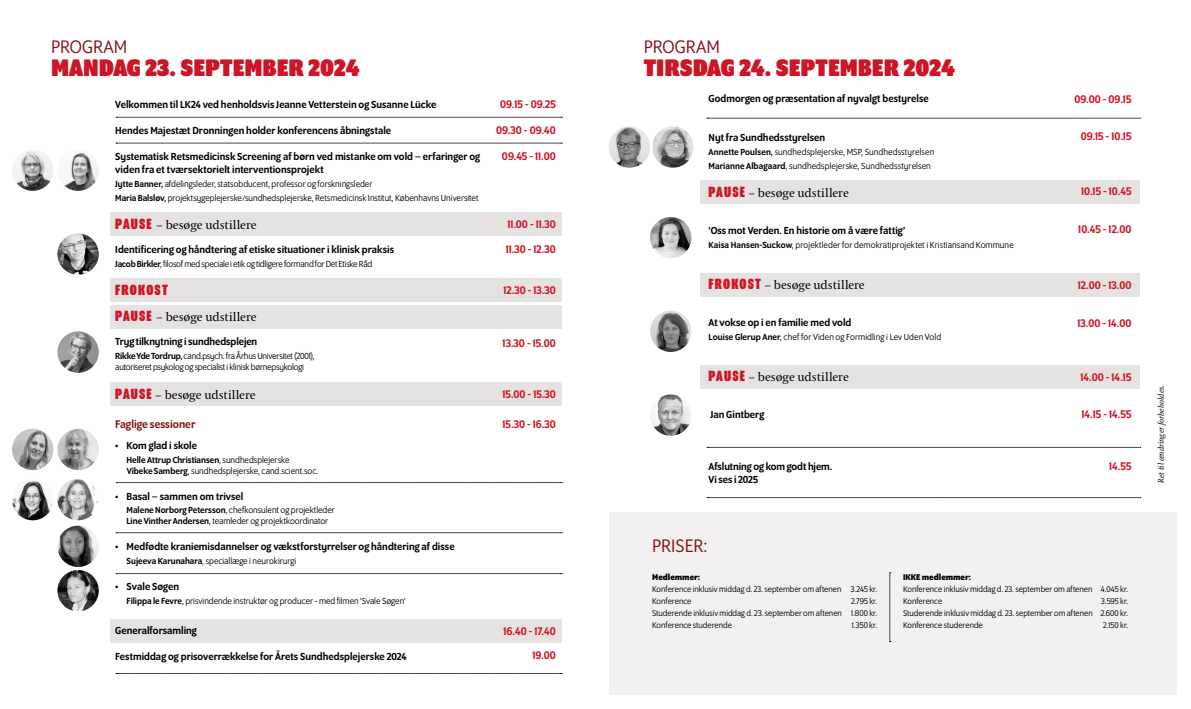
<style>
.page{position:relative;width:1191px;height:709px;background:#fff}
.page>*{position:absolute;margin:0;border:0;box-sizing:border-box;transform-origin:0 0}
.t1{font:900 25.8px "Program OT";color:#ce1526}
.t2{font:19.6px "Program OT";color:#881314}
.t3{font:900 16px "Program Nar OT";letter-spacing:.075em;color:#ce1526}
.t4{font:500 12px/26px "Program OT";color:#ce1526;text-align:center}
.t5{font:12px "Coranto 2";letter-spacing:-.005em;color:#000}
.t6{font:500 12px "Program OT";color:#881314}
.t7{font:500 11px/13px "Program OT";letter-spacing:.005em;color:#000}
.t8{font:9.5px/14px "Program OT";color:#000}
.t9{font:9.5px/11px "Program OT";letter-spacing:-.02em;color:#000}
.t10{font:9.5px "Program OT";letter-spacing:-.025em;color:#000}
.t11{font:9px/12px "Program OT";color:#000}
.t12{font:700 9px "Program OT";color:#000}
.t13{font:italic 8px "Coranto 2";color:#000}
.s1{font-weight:500}
.s2{font-family:"Program Nar OT";font-weight:900;font-size:16px;color:#ce1526}
</style>
<div class="page">
<div style="left:110px;top:212px;width:451px;height:23px;background:#e5e2e1"></div>
<div style="left:700px;top:180px;width:439px;height:24px;background:#e5e2e1"></div>
<div style="left:700px;top:273px;width:439px;height:23px;background:#e5e2e1"></div>
<div style="left:700px;top:365px;width:439px;height:23px;background:#e5e2e1"></div>
<div style="left:609px;top:512px;width:567px;height:182px;background:#f2f0f0"></div>
<div style="left:110px;top:382px;width:451px;height:23px;background:#e5e2e1"></div>
<div style="left:110px;top:619px;width:451px;height:24px;background:#e5e2e1"></div>
<div style="left:110px;top:278px;width:451px;height:23px;background:#e5e2e1"></div>
<div style="left:110px;top:305px;width:451px;height:23px;background:#e5e2e1"></div>
<svg style="left:116px;top:117px;width:446px;height:1px"></svg>
<svg style="left:116px;top:143px;width:446px;height:1px"></svg>
<svg style="left:116px;top:482px;width:446px;height:1px"></svg>
<svg style="left:116px;top:573px;width:446px;height:1px"></svg>
<svg style="left:116px;top:673px;width:446px;height:1px"></svg>
<svg style="left:116px;top:532px;width:446px;height:1px"></svg>
<svg style="left:707px;top:118px;width:433px;height:1px"></svg>
<svg style="left:707px;top:497px;width:433px;height:1px"></svg>
<svg style="left:707px;top:447px;width:433px;height:1px"></svg>
<img style="left:12px;top:149px;width:41px;height:42px;border-radius:21px">
<img style="left:12px;top:429px;width:41px;height:41px;border-radius:21px">
<img style="left:12px;top:479px;width:41px;height:41px;border-radius:21px">
<img style="left:57px;top:149px;width:42px;height:42px;border-radius:21px">
<img style="left:57px;top:429px;width:42px;height:41px;border-radius:21px">
<img style="left:57px;top:479px;width:42px;height:41px;border-radius:21px">
<img style="left:57px;top:525px;width:42px;height:42px;border-radius:21px">
<img style="left:57px;top:570px;width:42px;height:41px;border-radius:21px">
<img style="left:57px;top:233px;width:42px;height:42px;border-radius:21px">
<img style="left:57px;top:331px;width:42px;height:42px;border-radius:21px">
<img style="left:650px;top:217px;width:41px;height:41px;border-radius:21px">
<img style="left:650px;top:310px;width:41px;height:42px;border-radius:21px">
<img style="left:650px;top:394px;width:41px;height:42px;border-radius:21px">
<img style="left:652px;top:126px;width:41px;height:42px;border-radius:21px">
<img style="left:608px;top:126px;width:42px;height:42px;border-radius:21px">
<svg style="left:889px;top:572px;width:2px;height:70px"></svg>
<h2 class="t2" style="left:51px;top:35px;width:78px">PROGRAM</h2>
<h1 class="t1" style="left:51px;top:52px;width:310px">MANDAG 23. SEPTEMBER 2024</h1>
<p class="t7" style="left:115px;top:97px;width:322px">Velkommen til LK24 ved henholdsvis Jeanne Vetterstein og Susanne Lücke</p>
<p class="t7" style="left:115px;top:123px;width:277px">Hendes Majestæt Dronningen holder konferencens åbningstale</p>
<p class="t7" style="left:115px;top:149px;width:366px">Systematisk Retsmedicinsk Screening af børn ved mistanke om vold – erfaringer og viden fra et tværsektorielt interventionsprojekt</p>
<p class="t8" style="left:115px;top:176px;width:365px"><span class="s1">Jytte Banner,</span> afdelingsleder, statsobducent, professor og forskningsleder<br><span class="s1">Maria Balsløv,</span> projektsygeplejerske/sundhedsplejerske, Retsmedicinsk Institut, Københavns Universitet</p>
<p class="t5" style="left:115px;top:217px;width:143px"><span class="s2">PAUSE</span> – besøge udstillere</p>
<p class="t7" style="left:115px;top:242px;width:280px">Identificering og håndtering af etiske situationer i klinisk praksis</p>
<p class="t10" style="left:115px;top:258px;width:258px"><span class="s1">Jacob Birkler</span>, filosof med speciale i etik og tidligere formand for Det Etiske Råd</p>
<h3 class="t3" style="left:115px;top:280px;width:54px">FROKOST</h3>
<p class="t5" style="left:115px;top:309px;width:143px"><span class="s2">PAUSE</span> – besøge udstillere</p>
<p class="t7" style="left:115px;top:334px;width:143px">Tryg tilknytning i sundhedsplejen</p>
<p class="t9" style="left:115px;top:350px;width:201px"><span class="s1">Rikke Yde Tordrup,</span> cand.psych. fra Århus Universitet (2001), autoriseret psykolog og specialist i klinisk børnepsykologi</p>
<p class="t5" style="left:115px;top:387px;width:142px"><span class="s2">PAUSE</span> – besøge udstillere</p>
<p class="t6" style="left:115px;top:417px;width:82px">Faglige sessioner</p>
<p class="t7" style="left:115px;top:438px;width:83px">• Kom glad i skole</p>
<p class="t8" style="left:127px;top:454px;width:193px;line-height:11px"><span class="s1">Helle Attrup Christiansen</span>, sundhedsplejerske<br><span class="s1">Vibeke Samberg</span>, sundhedsplejerske, cand.scient.soc.</p>
<p class="t7" style="left:115px;top:489px;width:130px">• Basal – sammen om trivsel</p>
<p class="t8" style="left:127px;top:504px;width:210px;line-height:11px"><span class="s1">Malene Norborg Petersson</span>, chefkonsulent og projektleder<br><span class="s1">Line Vinther Andersen</span>, teamleder og projektkoordinator</p>
<p class="t7" style="left:115px;top:539px;width:341px">• Medfødte kraniemisdannelser og vækstforstyrrelser og håndtering af disse</p>
<p class="t8" style="left:127px;top:553px;width:171px"><span class="s1">Sujeeva Karunahara</span>, speciallæge i neurokirurgi</p>
<p class="t7" style="left:115px;top:579px;width:65px">• Svale Søgen</p>
<p class="t8" style="left:127px;top:593px;width:280px"><span class="s1">Filippa le Fevre</span>, prisvindende instruktør og producer - med filmen 'Svale Søgen'</p>
<p class="t7" style="left:115px;top:623px;width:83px">Generalforsamling</p>
<p class="t7" style="left:115px;top:649px;width:293px">Festmiddag og prisoverrækkelse for Årets Sundhedsplejerske 2024</p>
<p class="t4" style="left:496px;top:91px;width:61px">09.15 - 09.25<br>09.30 - 09.40<br>09.45 - 11.00</p>
<p class="t4" style="left:506px;top:211px;width:51px;line-height:25px;text-align:left">11.00 - 11.30<br>11.30 - 12.30</p>
<p class="t4" style="left:503px;top:277px;width:54px">12.30 - 13.30</p>
<p class="t4" style="left:502px;top:330px;width:55px">13.30 - 15.00</p>
<p class="t4" style="left:502px;top:381px;width:55px">15.00 - 15.30</p>
<p class="t4" style="left:502px;top:411px;width:55px">15.30 - 16.30</p>
<p class="t4" style="left:503px;top:619px;width:54px;line-height:24px;text-align:right">16.40 - 17.40<br>19.00</p>
<h2 class="t2" style="left:643px;top:35px;width:78px">PROGRAM</h2>
<h1 class="t1" style="left:643px;top:52px;width:313px">TIRSDAG 24. SEPTEMBER 2024</h1>
<p class="t7" style="left:708px;top:92px;width:222px">Godmorgen og præsentation af nyvalgt bestyrelse</p>
<p class="t7" style="left:708px;top:131px;width:118px">Nyt fra Sundhedsstyrelsen</p>
<p class="t8" style="left:708px;top:145px;width:227px"><span class="s1">Annette Poulsen,</span> sundhedsplejerske, MSP, Sundhedsstyrelsen<br><span class="s1">Marianne Albagaard</span>, sundhedsplejerske, Sundhedsstyrelsen</p>
<p class="t5" style="left:708px;top:186px;width:142px"><span class="s2">PAUSE</span> – besøge udstillere</p>
<p class="t7" style="left:708px;top:224px;width:198px">’Oss mot Verden. En historie om å være fattig’</p>
<p class="t8" style="left:708px;top:238px;width:307px"><span class="s1">Kaisa Hansen-Suckow</span>, projektleder for demokratiprojektet i Kristiansand Kommune</p>
<p class="t5" style="left:708px;top:278px;width:158px"><span class="s2">FROKOST</span> – besøge udstillere</p>
<p class="t7" style="left:708px;top:316px;width:144px">At vokse op i en familie med vold</p>
<p class="t8" style="left:708px;top:330px;width:234px"><span class="s1">Louise Glerup Aner</span>, chef for Viden og Formidling i Lev Uden Vold</p>
<p class="t5" style="left:708px;top:370px;width:142px"><span class="s2">PAUSE</span> – besøge udstillere</p>
<p class="t7" style="left:710px;top:408px;width:55px">Jan Gintberg</p>
<p class="t7" style="left:708px;top:460px;width:125px">Afslutning og kom godt hjem.<br>Vi ses i 2025</p>
<h2 class="t2" style="left:652px;top:535px;width:57px">PRISER:</h2>
<p class="t4" style="left:1074px;top:86px;width:59px">09.00 - 09.15</p>
<p class="t4" style="left:1080px;top:123px;width:52px">09.15 - 10.15</p>
<p class="t4" style="left:1081px;top:178px;width:52px">10.15 - 10.45</p>
<p class="t4" style="left:1078px;top:216px;width:55px">10.45 - 12.00</p>
<p class="t4" style="left:1078px;top:272px;width:55px">12.00 - 13.00</p>
<p class="t4" style="left:1077px;top:310px;width:56px">13.00 - 14.00</p>
<p class="t4" style="left:1080px;top:364px;width:52px">14.00 - 14.15</p>
<p class="t4" style="left:1081px;top:401px;width:51px">14.15 - 14.55</p>
<p class="t4" style="left:1109px;top:453px;width:24px">14.55</p>
<p class="t12" style="left:652px;top:571px;width:49px">Medlemmer:</p>
<p class="t11" style="left:652px;top:582px;width:227px">Konference inklusiv middag d. 23. september om aftenen 3.245 kr.<br>Konference</p>
<p class="t11" style="left:652px;top:594px;width:227px;text-align:justify;text-indent:199px">2.795 kr.<br>Studerende inklusiv middag d. 23. september om aftenen 1.800 kr.<br>Konference studerende</p>
<p class="t11" style="left:852px;top:618px;width:27px">1.350 kr.</p>
<p class="t12" style="left:903px;top:571px;width:69px">IKKE medlemmer:</p>
<p class="t11" style="left:903px;top:582px;width:227px">Konference inklusiv middag d. 23. september om aftenen 4.045 kr.<br>Konference</p>
<p class="t11" style="left:903px;top:594px;width:227px;text-align:justify;text-indent:198px">3.595 kr.<br>Studerende inklusiv middag d. 23. september om aftenen 2.600 kr.<br>Konference studerende</p>
<p class="t11" style="left:1103px;top:618px;width:26px">2.150 kr.</p>
<p class="t13" style="left:1156px;top:483px;width:99px;rotate:-90deg">Ret til ændringer forbeholdes.</p>
</div>
